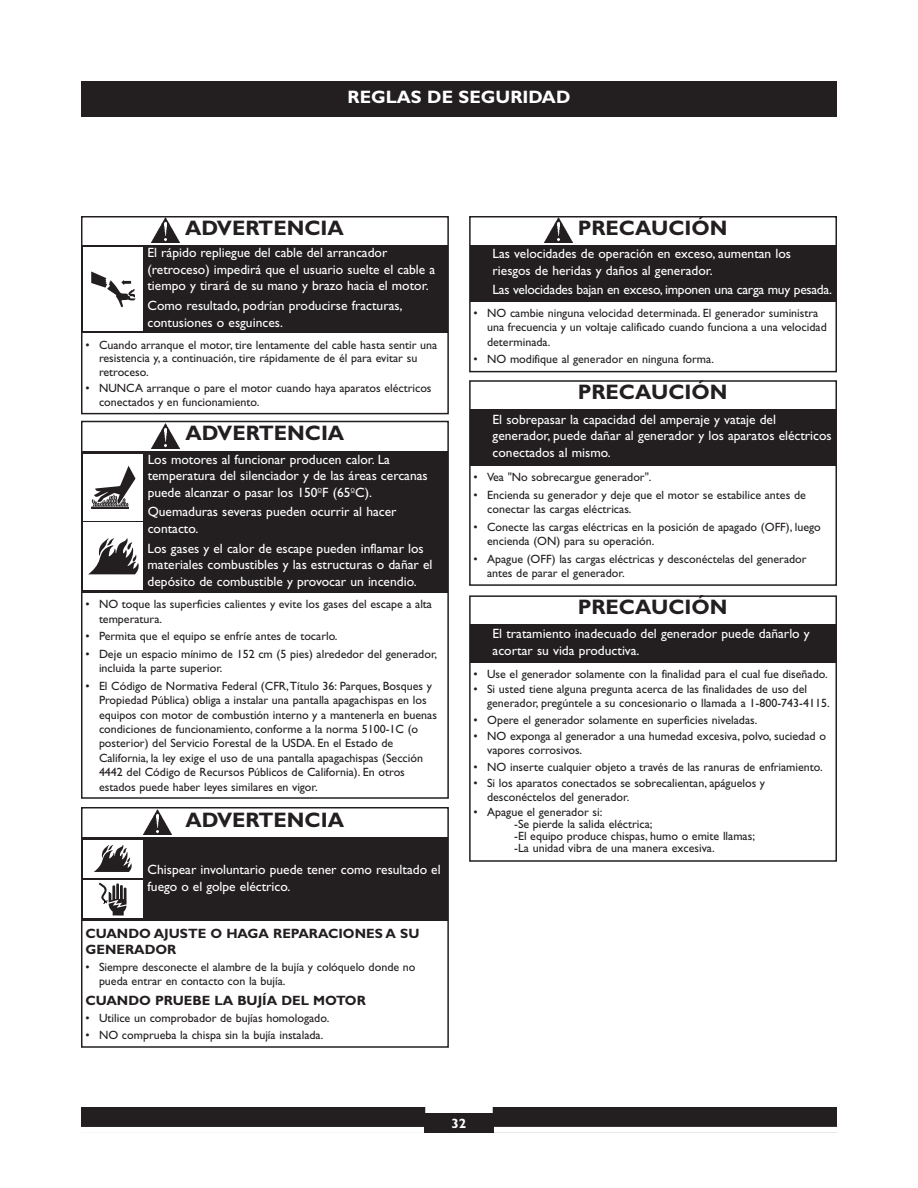
<style>
.page{position:relative;width:918px;height:1188px;background:#fff}
.page>*{position:absolute;margin:0;border:0;box-sizing:border-box;transform-origin:0 0}
.t1{font:700 21px "Gill Sans";color:#231f20}
.t2{font:700 18px "Gill Sans";color:#fff}
.t3{font:13.5px/16.5px "Gill Sans";color:#fff}
.t4{font:700 13.5px/16.5px "Gill Sans";color:#231f20}
.t5{font:13.5px "Gill Sans";letter-spacing:-.02em;color:#fff}
.t6{font:700 13.5px "Gill Sans";color:#fff}
.t7{font:12px/14.4px "Gill Sans";color:#231f20}
.s1{font-family:"Eurostile Extended Roman DTC"}
</style>
<div class="page">
<div style="left:81px;top:81px;width:756px;height:36px;background:#231f20"></div>
<div style="left:81px;top:1107px;width:756px;height:26px;background:#231f20"></div>
<div style="left:425px;top:1107px;width:68px;height:6px;background:#fff"></div>
<div style="left:494px;top:1127px;width:343px;height:6px;background:#fff"></div>
<div style="left:81px;top:1127px;width:343px;height:6px;background:#fff"></div>
<div style="left:469px;top:216px;width:368px;height:156px;border:2px solid #231f20"></div>
<div style="left:470px;top:245px;width:366px;height:56px;background:#231f20"></div>
<img style="left:544px;top:218px;width:29px;height:24px">
<div style="left:469px;top:380px;width:368px;height:206px;border:2px solid #231f20"></div>
<div style="left:470px;top:409px;width:366px;height:56px;background:#231f20"></div>
<div style="left:469px;top:595px;width:368px;height:267px;border:2px solid #231f20"></div>
<div style="left:470px;top:625px;width:366px;height:38px;background:#231f20"></div>
<div style="left:81px;top:807px;width:368px;height:241px;border:2px solid #231f20"></div>
<div style="left:82px;top:838px;width:366px;height:83px;background:#231f20"></div>
<div style="left:84px;top:840px;width:59px;height:38px;background:#fff"></div>
<svg style="left:94px;top:845px;width:38px;height:27px"></svg>
<div style="left:84px;top:880px;width:59px;height:38px;background:#fff"></div>
<svg style="left:99px;top:883px;width:28px;height:33px"></svg>
<img style="left:143px;top:810px;width:28px;height:24px">
<div style="left:81px;top:421px;width:368px;height:378px;border:2px solid #231f20"></div>
<div style="left:82px;top:451px;width:366px;height:141px;background:#231f20"></div>
<img style="left:152px;top:424px;width:28px;height:24px">
<div style="left:84px;top:454px;width:59px;height:67px;background:#fff"></div>
<svg style="left:92px;top:466px;width:44px;height:41px"></svg>
<div style="left:91px;top:507px;width:38px;height:2px;border:1px solid #231f20"></div>
<div style="left:84px;top:523px;width:59px;height:67px;background:#fff"></div>
<svg style="left:88px;top:538px;width:51px;height:36px"></svg>
<div style="left:81px;top:216px;width:368px;height:198px;border:2px solid #231f20"></div>
<div style="left:82px;top:245px;width:366px;height:88px;background:#231f20"></div>
<img style="left:152px;top:218px;width:28px;height:24px">
<div style="left:84px;top:248px;width:59px;height:83px;background:#fff"></div>
<svg style="left:91px;top:271px;width:44px;height:36px"></svg>
<h2 class="t2" style="left:348px;top:91px;width:224px">REGLAS DE SEGURIDAD</h2>
<h1 class="t1" style="left:185px;top:220px;width:160px">ADVERTENCIA</h1>
<h1 class="t1" style="left:578px;top:220px;width:152px">PRECAUCIÓN</h1>
<p class="t3" style="left:147px;top:246px;width:289px">El rápido repliegue del cable del arrancador (retroceso) impedirá que el usuario suelte el cable a tiempo y tirará de su mano y brazo hacia el motor.</p>
<p class="t3" style="left:147px;top:299px;width:257px">Como resultado, podrían producirse fracturas, contusiones o esguinces.</p>
<p class="t7" style="left:99px;top:339px;width:340px;line-height:13.5px;text-indent:-14px">• Cuando arranque el motor, tire lentamente del cable hasta sentir una resistencia y, a continuación, tire rápidamente de él para evitar su retroceso.</p>
<p class="t7" style="left:99px;top:383px;width:334px;line-height:13.5px;text-indent:-14px">• NUNCA arranque o pare el motor cuando haya aparatos eléctricos conectados y en funcionamiento.</p>
<h1 class="t1" style="left:186px;top:426px;width:160px">ADVERTENCIA</h1>
<p class="t3" style="left:148px;top:452px;width:282px">Los motores al funcionar producen calor. La temperatura del silenciador y de las áreas cercanas puede alcanzar o pasar los 150<span class="s1">º</span>F (65<span class="s1">º</span>C).</p>
<p class="t3" style="left:148px;top:505px;width:250px">Quemaduras severas pueden ocurrir al hacer contacto.</p>
<p class="t3" style="left:148px;top:541px;width:286px">Los gases y el calor de escape pueden inflamar los materiales combustibles y las estructuras o dañar el depósito de combustible y provocar un incendio.</p>
<p class="t7" style="left:99px;top:598px;width:335px;text-indent:-14px">• NO toque las superficies calientes y evite los gases del escape a alta temperatura.</p>
<p class="t7" style="left:86px;top:630px;width:254px">• Permita que el equipo se enfríe antes de tocarlo.</p>
<p class="t7" style="left:99px;top:648px;width:340px;text-indent:-14px">• Deje un espacio mínimo de 152 cm (5 pies) alrededor del generador, incluida la parte superior.</p>
<p class="t7" style="left:99px;top:680px;width:339px;text-indent:-14px">• El Código de Normativa Federal (CFR,Título 36: Parques, Bosques y Propiedad Pública) obliga a instalar una pantalla apagachispas en los equipos con motor de combustión interno y a mantenerla en buenas condiciones de funcionamiento, conforme a la norma 5100-1C (o posterior) del Servicio Forestal de la USDA. En el Estado de California, la ley exige el uso de una pantalla apagachispas (Sección 4442 del Código de Recursos Públicos de California). En otros estados puede haber leyes similares en vigor.</p>
<h1 class="t1" style="left:185px;top:812px;width:160px">ADVERTENCIA</h1>
<p class="t3" style="left:148px;top:863px;width:295px">Chispear involuntario puede tener como resultado el fuego o el golpe eléctrico.</p>
<p class="t4" style="left:86px;top:926px;width:336px">CUANDO AJUSTE O HAGA REPARACIONES A SU<br>GENERADOR</p>
<p class="t7" style="left:99px;top:961px;width:318px;text-indent:-14px">• Siempre desconecte el alambre de la bujía y colóquelo donde no pueda entrar en contacto con la bujía.</p>
<p class="t4" style="left:86px;top:994px;width:282px">CUANDO PRUEBE LA BUJÍA DEL MOTOR</p>
<p class="t7" style="left:86px;top:1012px;width:245px">• Utilice un comprobador de bujías homologado.</p>
<p class="t7" style="left:86px;top:1029px;width:239px">• NO comprueba la chispa sin la bujía instalada.</p>
<p class="t3" style="left:493px;top:247px;width:300px">Las velocidades de operación en exceso, aumentan los riesgos de heridas y daños al generador.</p>
<p class="t5" style="left:493px;top:285px;width:341px">Las velocidades bajan en exceso, imponen una carga muy pesada.</p>
<p class="t7" style="left:487px;top:307px;width:341px;text-indent:-14px">• NO cambie ninguna velocidad determinada. El generador suministra una frecuencia y un voltaje calificado cuando funciona a una velocidad determinada.</p>
<p class="t7" style="left:474px;top:353px;width:242px">• NO modifique al generador en ninguna forma.</p>
<h1 class="t1" style="left:578px;top:385px;width:152px">PRECAUCIÓN</h1>
<p class="t3" style="left:493px;top:413px;width:341px">El sobrepasar la capacidad del amperaje y vataje del generador, puede dañar al generador y los aparatos eléctricos conectados al mismo.</p>
<p class="t7" style="left:474px;top:471px;width:179px">• Vea "No sobrecargue generador".</p>
<p class="t7" style="left:487px;top:489px;width:320px;text-indent:-14px">• Encienda su generador y deje que el motor se estabilice antes de conectar las cargas eléctricas.</p>
<p class="t7" style="left:487px;top:521px;width:335px;text-indent:-14px">• Conecte las cargas eléctricas en la posición de apagado (OFF), luego encienda (ON) para su operación.</p>
<p class="t7" style="left:487px;top:553px;width:321px;text-indent:-14px">• Apague (OFF) las cargas eléctricas y desconéctelas del generador antes de parar el generador.</p>
<h1 class="t1" style="left:578px;top:600px;width:152px">PRECAUCIÓN</h1>
<p class="t3" style="left:493px;top:627px;width:319px">El tratamiento inadecuado del generador puede dañarlo y acortar su vida productiva.</p>
<p class="t7" style="left:474px;top:668px;width:356px">• Use el generador solamente con la finalidad para el cual fue diseñado.</p>
<p class="t7" style="left:487px;top:683px;width:344px;text-indent:-14px">• Si usted tiene alguna pregunta acerca de las finalidades de uso del generador, pregúntele a su concesionario o llamada a 1-800-743-4115.</p>
<p class="t7" style="left:474px;top:714px;width:285px">• Opere el generador solamente en superficies niveladas.</p>
<p class="t7" style="left:487px;top:731px;width:340px;line-height:13.5px;text-indent:-14px">• NO exponga al generador a una humedad excesiva, polvo, suciedad o vapores corrosivos.</p>
<p class="t7" style="left:474px;top:761px;width:351px">• NO inserte cualquier objeto a través de las ranuras de enfriamiento.</p>
<p class="t7" style="left:487px;top:778px;width:280px;line-height:13.5px;text-indent:-14px">• Si los aparatos conectados se sobrecalientan, apáguelos y desconéctelos del generador.</p>
<p class="t7" style="left:514px;top:807px;width:242px;line-height:12px;text-indent:-40px">• Apague el generador si:<br>-Se pierde la salida eléctrica;<br>-El equipo produce chispas, humo o emite llamas; -La unidad vibra de una manera excesiva.</p>
<p class="t6" style="left:452px;top:1119px;width:16px">32</p>
</div>
